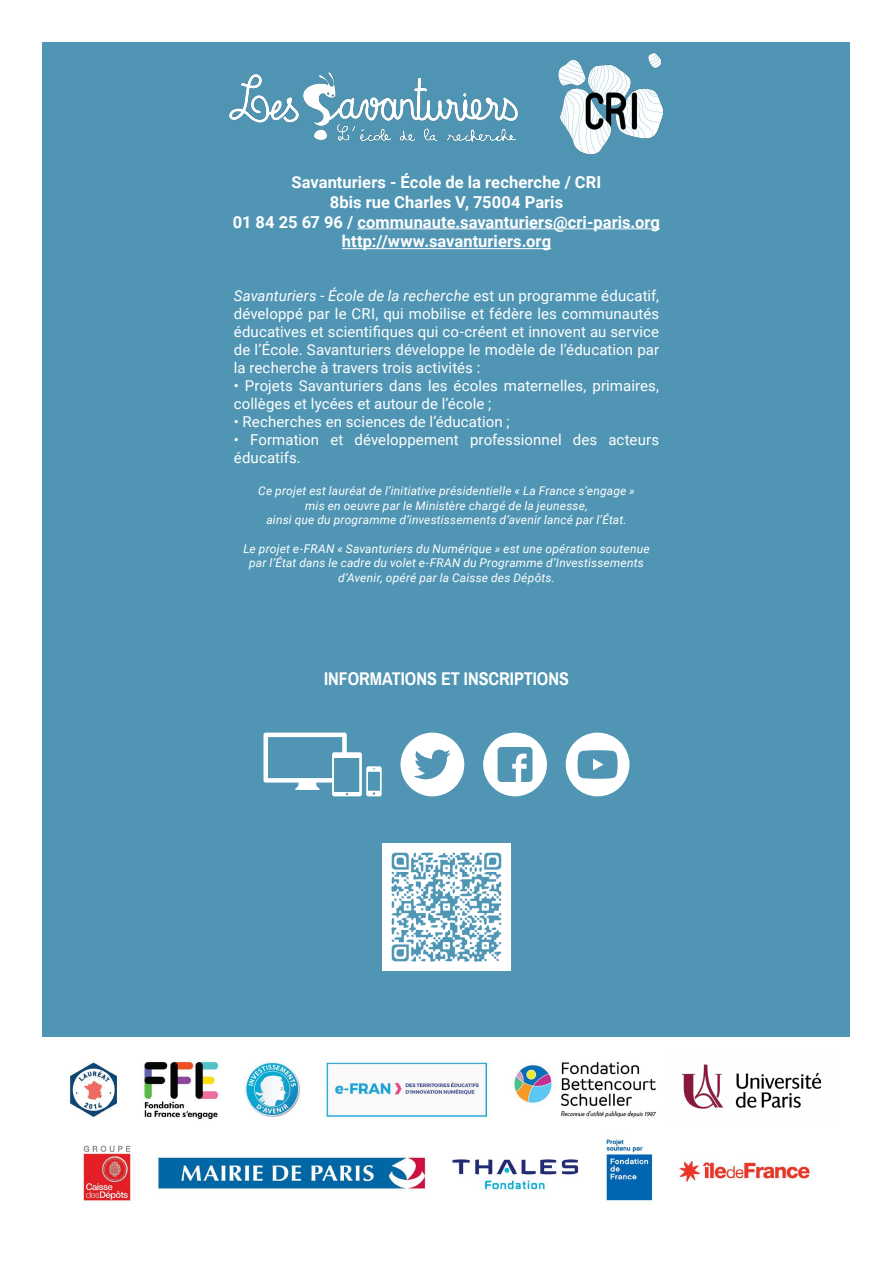
<style>
.page{position:relative;width:893px;height:1263px;background:#fff}
.page>*{position:absolute;margin:0;border:0;box-sizing:border-box;transform-origin:0 0}
.t1{font:700 18px "Archivo Narrow";color:#fff}
.t2{font:700 16.5px/19.8px "Roboto";letter-spacing:.005em;color:#fff;text-align:center}
.t3{font:15px/18px "Roboto";letter-spacing:.005em;color:#fff}
.t4{font:italic 12px/14.4px "Roboto";letter-spacing:.015em;color:#fff;text-align:center}
.s1{font-style:italic}
</style>
<div class="page">
<div style="left:43px;top:43px;width:807px;height:995px;background:#5096b4"></div>
<img style="left:383px;top:843px;width:127px;height:128px">
<svg style="left:263px;top:733px;width:119px;height:63px"></svg>
<div style="left:335px;top:758px;width:24px;height:34px;background:#5096b4"></div>
<svg style="left:566px;top:733px;width:63px;height:63px"></svg>
<svg style="left:400px;top:733px;width:64px;height:63px"></svg>
<svg style="left:483px;top:733px;width:64px;height:63px"></svg>
<hr style="left:357px;top:228px;width:303px;height:1px;background:#fff">
<hr style="left:342px;top:248px;width:209px;height:1px;background:#fff">
<img style="left:229px;top:72px;width:289px;height:70px">
<img style="left:558px;top:53px;width:106px;height:102px">
<img style="left:69px;top:1060px;width:744px;height:144px">
<img style="left:671px;top:1060px;width:151px;height:60px">
<p class="t2" style="left:233px;top:172px;width:429px">Savanturiers - École de la recherche / CRI<br>8bis rue Charles V, 75004 Paris<br>01 84 25 67 96 / communaute.savanturiers@cri-paris.org http://www.savanturiers.org</p>
<p class="t3" style="left:234px;top:286px;width:427px;text-align:justify"><span class="s1">Savanturiers - École de la recherche</span> est un programme éducatif, développé par le CRI, qui mobilise et fédère les communautés éducatives et scientifiques qui co-créent et innovent au service de l’École. Savanturiers développe le modèle de l’éducation par la recherche à travers trois activités :</p>
<p class="t3" style="left:234px;top:376px;width:427px">• Projets Savanturiers dans les écoles maternelles, primaires, collèges et lycées et autour de l’école ;</p>
<p class="t3" style="left:234px;top:412px;width:277px">• Recherches en sciences de l’éducation ;</p>
<p class="t3" style="left:234px;top:430px;width:427px">• Formation et développement professionnel des acteurs éducatifs.</p>
<p class="t4" style="left:258px;top:483px;width:378px">Ce projet est lauréat de l’initiative présidentielle « La France s’engage » mis en oeuvre par le Ministère chargé de la jeunesse,<br>ainsi que du programme d’investissements d’avenir lancé par l’État.</p>
<p class="t4" style="left:243px;top:541px;width:408px">Le projet e-FRAN « Savanturiers du Numérique » est une opération soutenue par l’État dans le cadre du volet e-FRAN du Programme d’Investissements d’Avenir, opéré par la Caisse des Dépôts.</p>
<p class="t1" style="left:324px;top:667px;width:246px">INFORMATIONS ET INSCRIPTIONS</p>
</div>
